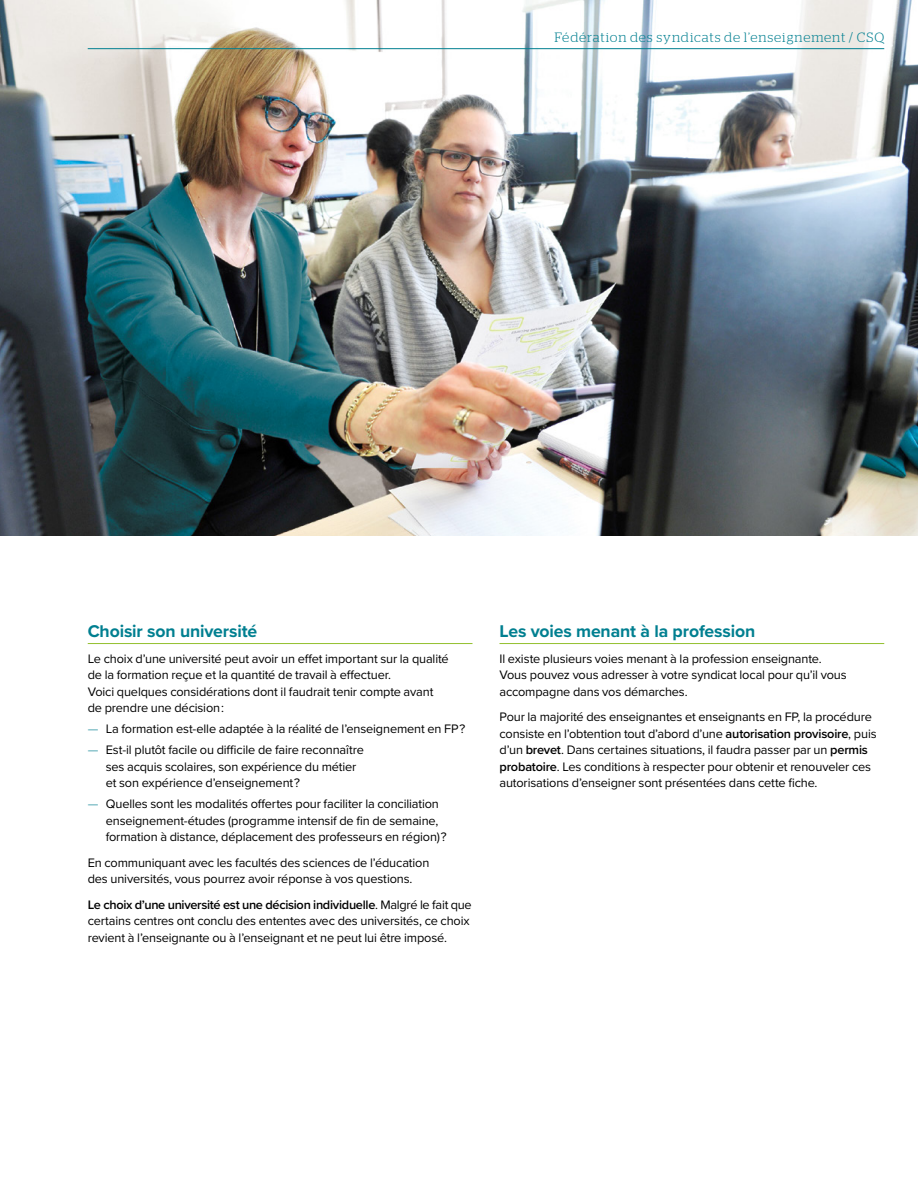
<style>
.page{position:relative;width:918px;height:1188px;background:#fff}
.page>*{position:absolute;margin:0;border:0;box-sizing:border-box;transform-origin:0 0}
.Titres_N1{font:700 17.7px "Proxima Nova";letter-spacing:-.01em;color:#007f90}
.t1{font:300 13.5px "Stag";letter-spacing:.065em;color:#007f90}
.Texte{font:12.75px/16.5px "Proxima Nova";letter-spacing:-.01em;color:#000}
.s1{font-weight:300;color:#007f90}
.s2{font-weight:600}
</style>
<div class="page">
<hr style="left:88px;top:643px;width:384px;height:1px;background:#93c02d">
<hr style="left:500px;top:643px;width:384px;height:1px;background:#93c02d">
<img style="left:0;top:0;width:918px;height:536px">
<hr style="left:88px;top:48px;width:796px;height:1px;background:#007f90">
<p class="t1" style="left:555px;top:30px;width:331px">Fédération des syndicats de l’enseignement / CSQ</p>
<p class="Titres_N1" style="left:88px;top:618px;width:171px">Choisir son université</p>
<p class="Texte" style="left:88px;top:650px;width:363px">Le choix d’une université peut avoir un effet important sur la qualité de la formation reçue et la quantité de travail à effectuer.<br>Voici quelques considérations dont il faudrait tenir compte avant de prendre une décision :</p>
<p class="Texte" style="left:88px;top:720px;width:379px"><span class="s1">—</span> La formation est-elle adaptée à la réalité de l’enseignement en FP ?</p>
<p class="Texte" style="left:106px;top:741px;width:260px;text-indent:-18px"><span class="s1">—</span> Est-il plutôt facile ou difficile de faire reconnaître ses acquis scolaires, son expérience du métier et son expérience d’enseignement ?</p>
<p class="Texte" style="left:106px;top:795px;width:342px;text-indent:-18px"><span class="s1">—</span> Quelles sont les modalités offertes pour faciliter la conciliation enseignement-études (programme intensif de fin de semaine, formation à distance, déplacement des professeurs en région) ?</p>
<p class="Texte" style="left:88px;top:854px;width:343px">En communiquant avec les facultés des sciences de l’éducation des universités, vous pourrez avoir réponse à vos questions.</p>
<p class="Texte" style="left:88px;top:896px;width:386px"><span class="s2">Le choix d’une université est une décision individuelle</span>. Malgré le fait que certains centres ont conclu des ententes avec des universités, ce choix revient à l’enseignante ou à l’enseignant et ne peut lui être imposé.</p>
<p class="Titres_N1" style="left:500px;top:618px;width:257px">Les voies menant à la profession</p>
<p class="Texte" style="left:500px;top:650px;width:349px">Il existe plusieurs voies menant à la profession enseignante.<br>Vous pouvez vous adresser à votre syndicat local pour qu’il vous accompagne dans vos démarches.</p>
<p class="Texte" style="left:499px;top:708px;width:379px">Pour la majorité des enseignantes et enseignants en FP, la procédure consiste en l’obtention tout d’abord d’une <span class="s2">autorisation provisoire</span>, puis d’un <span class="s2">brevet</span>. Dans certaines situations, il faudra passer par un <span class="s2">permis probatoire</span>. Les conditions à respecter pour obtenir et renouveler ces autorisations d’enseigner sont présentées dans cette fiche.</p>
</div>
